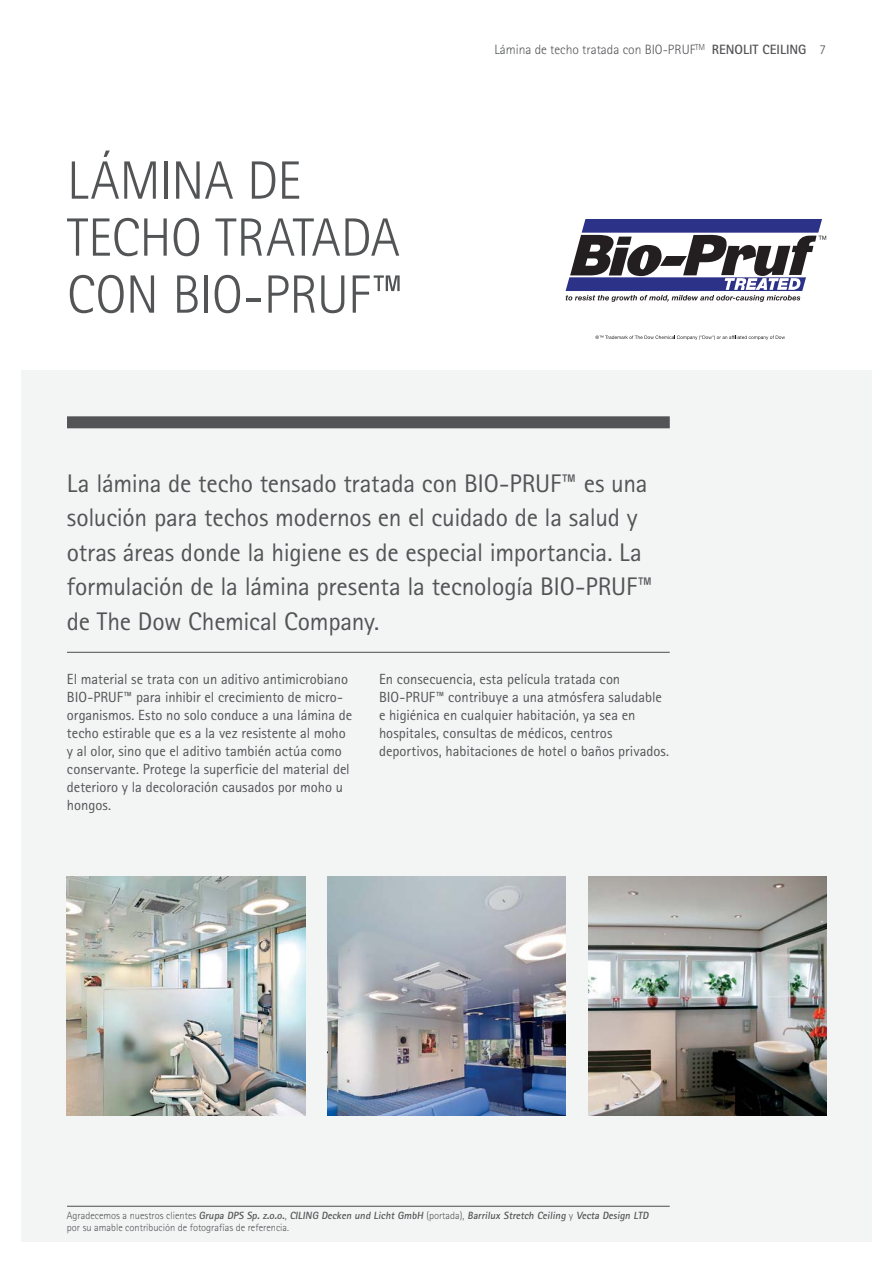
<style>
.page{position:relative;width:893px;height:1263px;background:#fff}
.page>*{position:absolute;margin:0;border:0;box-sizing:border-box;transform-origin:0 0}
.t1{font:300 54px/57px "Rotis Sans Serif Pro";letter-spacing:-.01em;color:#535456}
.t2{font:25.5px/34.5px "Rotis Sans Serif Pro";letter-spacing:-.01em;color:#535456}
.t3{font:14.7px/18px "Rotis Sans Serif Pro";letter-spacing:-.005em;color:#535456}
.t4{font:300 13.5px "Rotis Sans Serif Pro";color:#535456}
.t5{font:300 10.5px/12px "Rotis Sans Serif Pro";color:#535456}
.s1{font-weight:700}
</style>
<div class="page">
<div style="left:21px;top:370px;width:850px;height:871px;background:#f3f4f4"></div>
<div style="left:67px;top:416px;width:602px;height:12px;background:#535456"></div>
<hr style="left:67px;top:1206px;width:602px;height:1px;background:#535456">
<img style="left:67px;top:877px;width:238px;height:238px">
<img style="left:327px;top:877px;width:238px;height:238px">
<img style="left:588px;top:877px;width:238px;height:238px">
<hr style="left:67px;top:652px;width:602px;height:1px;background:#535456">
<svg style="left:595px;top:335px;width:189px;height:5px"></svg>
<svg style="left:565px;top:219px;width:261px;height:83px"></svg>
<h1 class="t1" style="left:67px;top:156px;width:338px">LÁMINA DE<br>TECHO TRATADA<br>CON BIO-PRUF™</h1>
<p class="t4" style="left:494px;top:45px;width:333px">Lámina de techo tratada con BIO-PRUF<sup>TM</sup> <span class="s1">RENOLIT CEILING</span> 7</p>
<p class="t2" style="left:67px;top:468px;width:587px">La lámina de techo tensado tratada con BIO-PRUF™ es una solución para techos modernos en el cuidado de la salud y otras áreas donde la higiene es de especial importancia. La formulación de la lámina presenta la tecnología BIO-PRUF™ de The Dow Chemical Company.</p>
<p class="t3" style="left:67px;top:671px;width:287px">El material se trata con un aditivo antimicrobiano BIO-PRUF™ para inhibir el crecimiento de micro&shy;organismos. Esto no solo conduce a una lámina de techo estirable que es a la vez resistente al moho y al olor, sino que el aditivo también actúa como conservante. Protege la superficie del material del deterioro y la decoloración causados por moho u hongos.</p>
<p class="t3" style="left:379px;top:671px;width:291px">En consecuencia, esta película tratada con BIO-PRUF™ contribuye a una atmósfera saludable e higiénica en cualquier habitación, ya sea en hospitales, consultas de médicos, centros deportivos, habitaciones de hotel o baños privados.</p>
<p class="t5" style="left:67px;top:1210px;width:584px">Agradecemos a nuestros clientes <span class="s1">Grupa DPS Sp. z.o.o.</span>, <span class="s1">CILING Decken und Licht GmbH</span> (portada), <span class="s1">Barrilux Stretch Ceiling</span> y <span class="s1">Vecta Design LTD </span>por su amable contribución de fotografías de referencia.</p>
</div>
